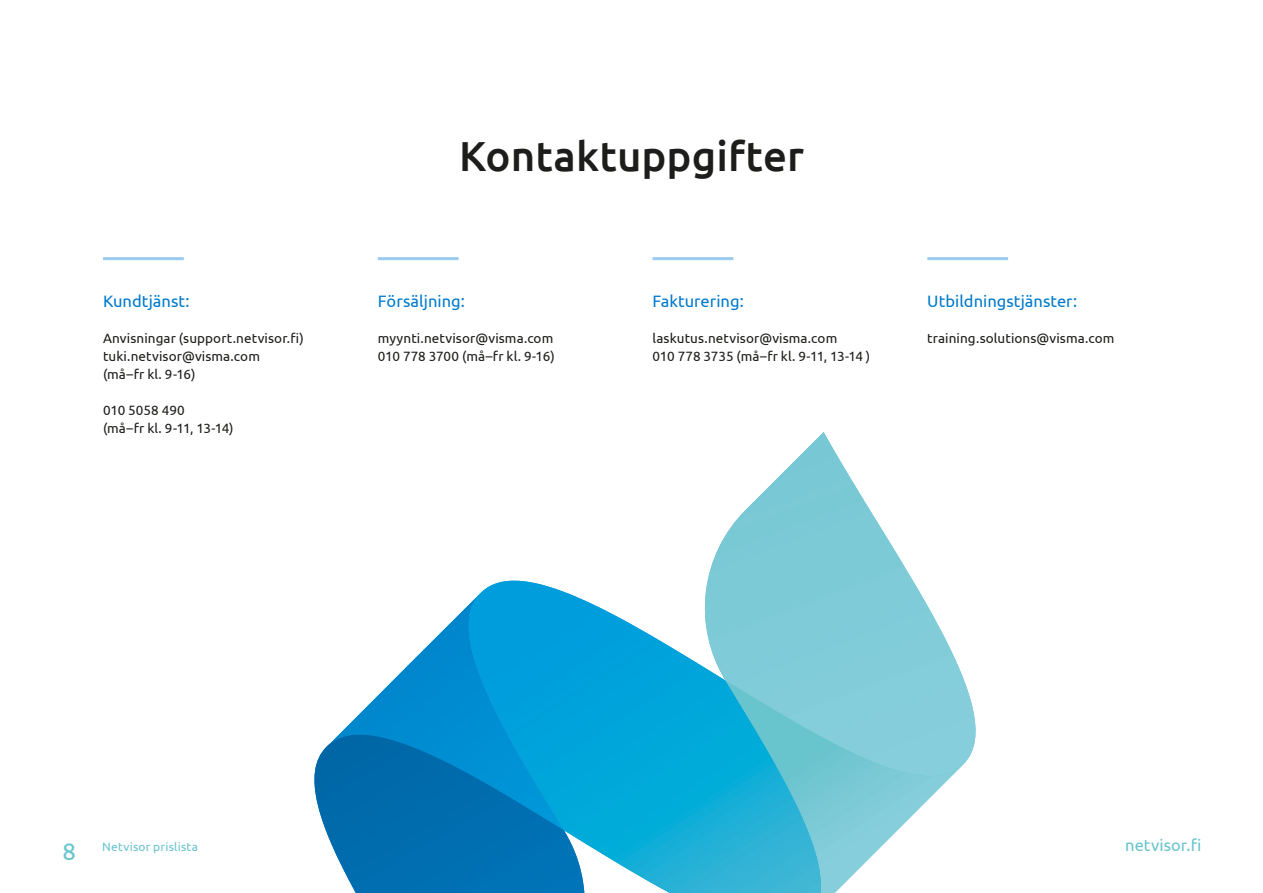
<style>
.page{position:relative;width:1263px;height:893px;background:#fff}
.page>*{position:absolute;margin:0;border:0;box-sizing:border-box;transform-origin:0 0}
.t1{font:500 42px "Ubuntu";color:#1d1d1b}
.t2{font:16.5px "Ubuntu";color:#007acd}
.t3{font:16.5px "Ubuntu";letter-spacing:.005em;color:#68c4cd}
.t4{font:13.5px/18px "Ubuntu";letter-spacing:.01em;color:#1d1d1b}
.t5{font:12px "Ubuntu";letter-spacing:.02em;color:#68c4cd}
.s1{font-size:24px}
</style>
<div class="page">
<svg style="left:477px;top:581px;width:248px;height:312px"></svg>
<svg style="left:314px;top:735px;width:270px;height:158px;background:#1f85bf"></svg>
<svg style="left:330px;top:596px;width:234px;height:234px"></svg>
<svg style="left:702px;top:432px;width:274px;height:370px"></svg>
<svg style="left:725px;top:680px;width:238px;height:213px"></svg>
<hr style="left:103px;top:257px;width:81px;height:3px;background:#9bcbef">
<hr style="left:378px;top:257px;width:81px;height:3px;background:#9bcbef">
<hr style="left:652px;top:257px;width:81px;height:3px;background:#9bcbef">
<hr style="left:927px;top:257px;width:81px;height:3px;background:#9bcbef">
<p class="t2" style="left:103px;top:292px;width:88px">Kundtjänst:</p>
<p class="t4" style="left:103px;top:329px;width:202px">Anvisningar (support.netvisor.fi) tuki.netvisor@visma.com (må–fr kl. 9-16)</p>
<p class="t4" style="left:103px;top:401px;width:132px">010 5058 490<br>(må–fr kl. 9-11, 13-14)</p>
<h1 class="t1" style="left:459px;top:130px;width:346px">Kontaktuppgifter</h1>
<p class="t2" style="left:378px;top:292px;width:89px">Försäljning:</p>
<p class="t4" style="left:378px;top:329px;width:178px">myynti.netvisor@visma.com<br>010 778 3700 (må–fr kl. 9-16)</p>
<p class="t2" style="left:652px;top:292px;width:93px">Fakturering:</p>
<p class="t4" style="left:652px;top:329px;width:219px">laskutus.netvisor@visma.com<br>010 778 3735 (må–fr kl. 9-11, 13-14 )</p>
<p class="t2" style="left:927px;top:292px;width:151px">Utbildningstjänster:</p>
<p class="t4" style="left:927px;top:329px;width:189px">training.solutions@visma.com</p>
<p class="t5" style="left:63px;top:839px;width:137px"><span class="s1">8</span> Netvisor prislista</p>
<p class="t3" style="left:1125px;top:835px;width:78px">netvisor.fi</p>
</div>
